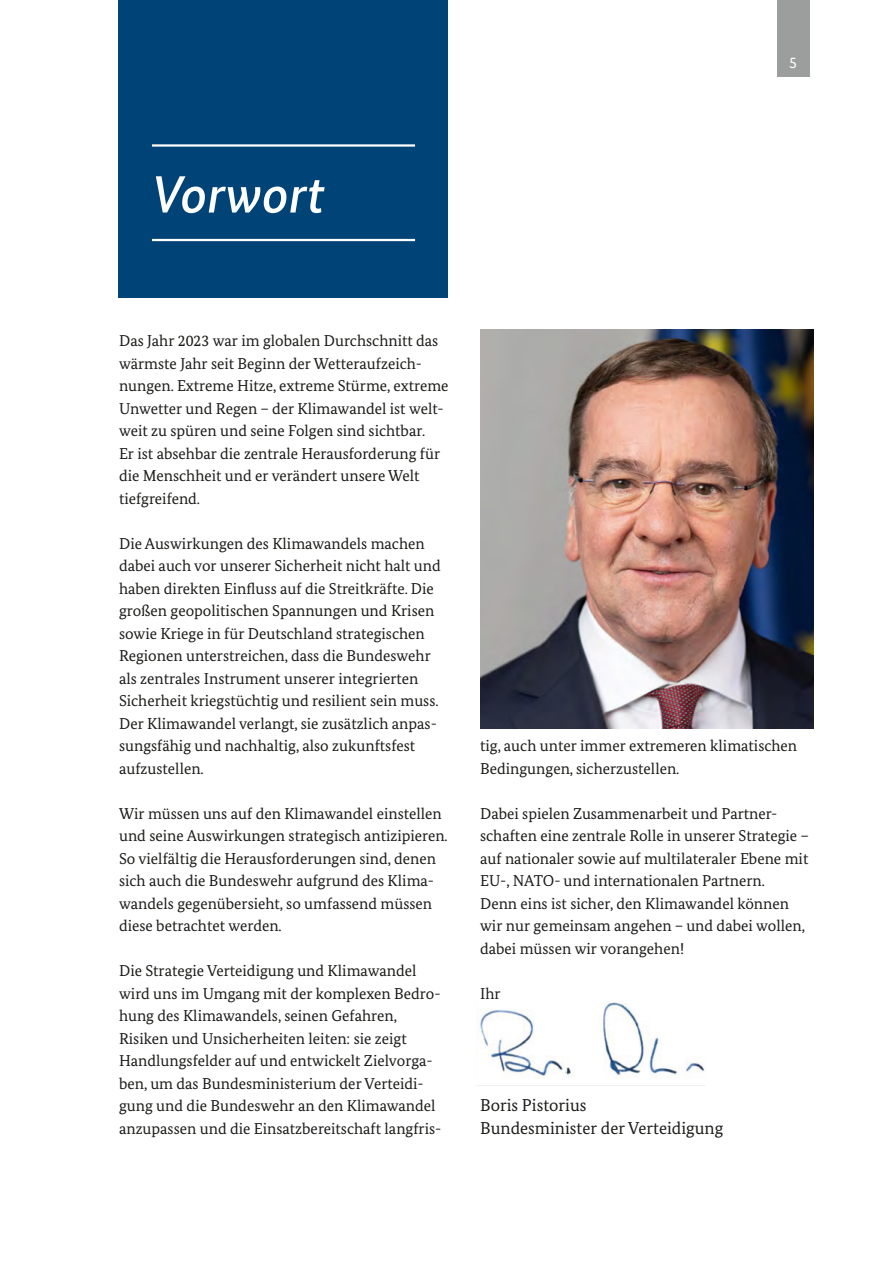
<style>
.page{position:relative;width:893px;height:1263px;background:#fff}
.page>*{position:absolute;margin:0;border:0;box-sizing:border-box;transform-origin:0 0}
.t1{font:italic 500 52.5px "Bundes Sans";color:#fff}
.t2{font:17.25px/22.5px "Bundes Serif";color:#1a1a18}
.t3{font:15.75px/22.5px "Bundes Serif";color:#1a1a18}
.t4{font:15.75px "Bundes Sans";color:#fff}
</style>
<div class="page">
<div style="left:119px;top:0;width:329px;height:297px;background:#004377"></div>
<hr style="left:152px;top:144px;width:263px;height:3px;background:#fff">
<hr style="left:152px;top:239px;width:263px;height:2px;background:#fff">
<div style="left:777px;top:0;width:33px;height:77px;background:#9c9d9d"></div>
<img style="left:477px;top:1002px;width:228px;height:84px">
<img style="left:481px;top:330px;width:333px;height:399px">
<h1 class="t1" style="left:152px;top:162px;width:174px">Vorwort</h1>
<p class="t4" style="left:789px;top:53px;width:9px">5</p>
<p class="t3" style="left:119px;top:329px;width:331px">Das Jahr 2023 war im globalen Durchschnitt das wärmste Jahr seit Beginn der Wetteraufzeich&shy;nungen. Extreme Hitze, extreme Stürme, extreme Unwetter und Regen – der Klimawandel ist welt&shy;weit zu spüren und seine Folgen sind sichtbar.<br>Er ist absehbar die zentrale Herausforderung für die Menschheit und er verändert unsere Welt tiefgreifend.</p>
<p class="t3" style="left:119px;top:532px;width:323px">Die Auswirkungen des Klimawandels machen dabei auch vor unserer Sicherheit nicht halt und haben direkten Einfluss auf die Streitkräfte. Die großen geopolitischen Spannungen und Krisen sowie Kriege in für Deutschland strategischen Regionen unterstreichen, dass die Bundeswehr als zentrales Instrument unserer integrierten Sicherheit kriegstüchtig und resilient sein muss.<br>Der Klimawandel verlangt, sie zusätzlich anpas&shy;sungsfähig und nachhaltig, also zukunftsfest aufzustellen.</p>
<p class="t3" style="left:119px;top:802px;width:330px">Wir müssen uns auf den Klimawandel einstellen und seine Auswirkungen strategisch antizipieren.<br>So vielfältig die Herausforderungen sind, denen sich auch die Bundeswehr aufgrund des Klima&shy;wandels gegenübersieht, so umfassend müssen diese betrachtet werden.</p>
<p class="t3" style="left:119px;top:959px;width:324px">Die Strategie Verteidigung und Klimawandel wird uns im Umgang mit der komplexen Bedro&shy;hung des Klimawandels, seinen Gefahren, Risiken und Unsicherheiten leiten: sie zeigt Handlungsfelder auf und entwickelt Zielvorga&shy;ben, um das Bundesministerium der Verteidi&shy;gung und die Bundeswehr an den Klimawandel anzupassen und die Einsatzbereitschaft langfris-</p>
<p class="t3" style="left:480px;top:734px;width:319px">tig, auch unter immer extremeren klimatischen<br>Bedingungen, sicherzustellen.</p>
<p class="t3" style="left:480px;top:802px;width:330px">Dabei spielen Zusammenarbeit und Partner&shy;schaften eine zentrale Rolle in unserer Strategie – auf nationaler sowie auf multilateraler Ebene mit EU-, NATO- und internationalen Partnern.<br>Denn eins ist sicher, den Klimawandel können wir nur gemeinsam angehen – und dabei wollen, dabei müssen wir vorangehen!</p>
<p class="t3" style="left:480px;top:982px;width:22px">Ihr</p>
<p class="t2" style="left:480px;top:1094px;width:245px">Boris Pistorius<br>Bundesminister der Verteidigung</p>
</div>
